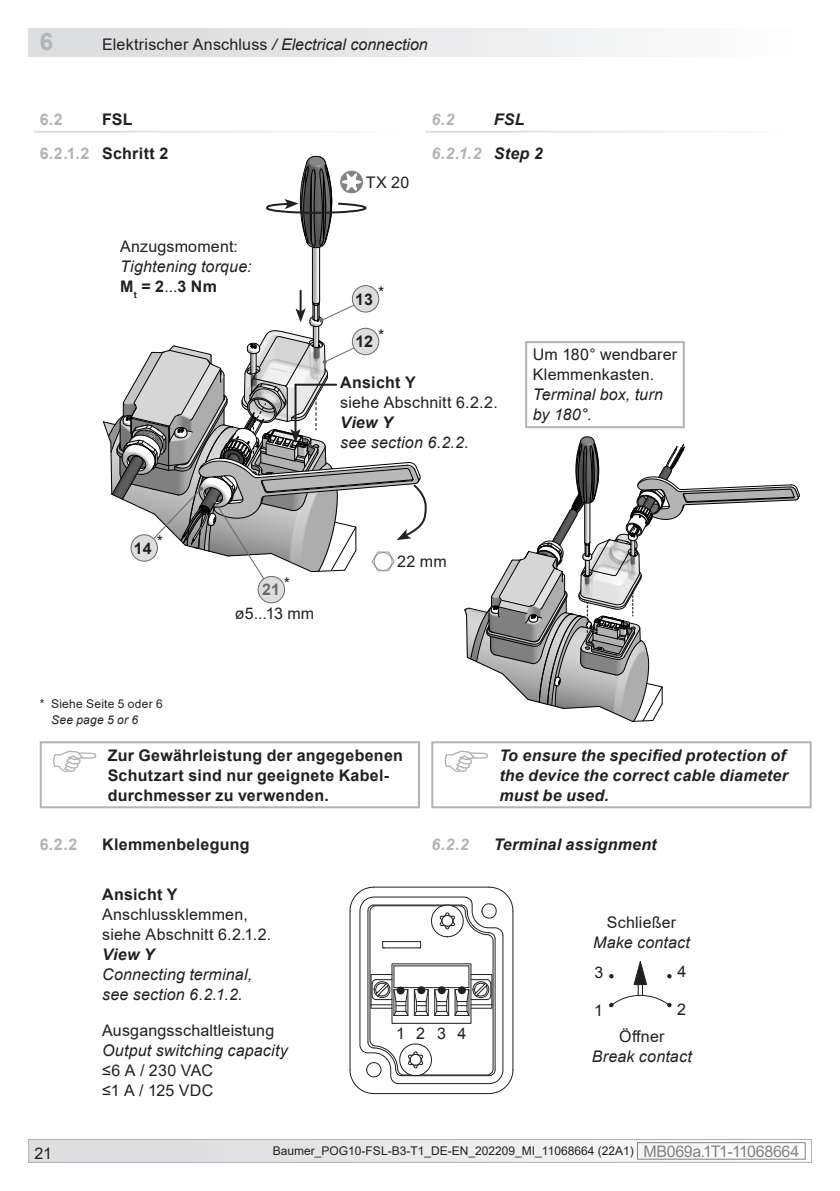
<style>
.page{position:relative;width:840px;height:1191px;background:#fff}
.page>*{position:absolute;margin:0;border:0;box-sizing:border-box;transform-origin:0 0}
.MB-Leiste_oben_links{font:700 24px "Arial";color:#b2b3b7}
.DE_links{font:16px/20px "Arial";letter-spacing:.01em;color:#231f20}
.EN_links{font:italic 16px/20px "Arial";letter-spacing:.015em;color:#231f20}
.Achtung_DE{font:700 16px/20px "Arial";letter-spacing:.015em;color:#231f20}
.Achtung_EN{font:italic 700 16px/20px "Arial";letter-spacing:.015em;color:#231f20}
.MB-Leiste_oben_links-2{font:16px "Arial";letter-spacing:.01em;color:#231f20}
.EN_zentriert{font:italic 16px "Arial";letter-spacing:.01em;color:#231f20}
.Kapitel_1-1-1_EN{font:italic 700 16px "Arial";letter-spacing:.015em;color:#231f20}
.DE_zentriert{font:16px "Arial";letter-spacing:.01em;color:#231f20}
.Kapitel_1-1-1-1_DE{font:700 16px "Arial";letter-spacing:.02em;color:#231f20}
.Kapitel_1-1-1_DE{font:700 16px "Arial";letter-spacing:.02em;color:#231f20}
.Kapitel_1-1-1-1_EN{font:italic 700 16px "Arial";color:#b2b3b7}
.DE_links-2{font:700 16px "Arial";color:#231f20}
.Bezugszahl_Inhalt{font:700 16px "Arial";color:#231f20}
.Kapitel_1-1-1_DE-2{font:700 16px "Arial";color:#b2b3b7}
.Kapitel_1-1-1_EN-2{font:italic 700 16px "Arial";color:#b2b3b7}
.Kapitel_1-1_ohne_Inh{font:700 16px "Arial";color:#b2b3b7}
.Kapitel_1-1_ohne_Inh-2{font:700 16px "Arial";color:#231f20}
.Kapitel_1-1_ohne_Inh-3{font:italic 700 16px "Arial";color:#b2b3b7}
.Kapitel_1-1_ohne_Inh-4{font:italic 700 16px "Arial";color:#231f20}
.Bezugszahl_Option{font:700 16px "Arial";color:#67696b}
.t1{font:12px "Arial";color:#231f20}
.t2{font:12px/16px "Arial";letter-spacing:.02em;color:#231f20}
.s1{font-style:italic}
.s2{color:#b2b3b7}
.s3{font-weight:400}
.s4{color:#231f20}
.s5{font-weight:700}
.s6{font-size:16px;color:#808285}
</style>
<div class="page">
<div style="left:29px;top:1139px;width:781px;height:23px;background:linear-gradient(to right,#dbdcdf,#f4f4f4)"></div>
<div style="left:637px;top:1142px;width:168px;height:17px;border:1px solid #808285"></div>
<div style="left:28px;top:1139px;width:783px;height:23px;border:1px solid #b2b3b7"></div>
<hr style="left:312px;top:247px;width:1px;height:54px;background:#000">
<hr style="left:319px;top:247px;width:1px;height:54px;background:#000">
<svg style="left:349px;top:886px;width:164px;height:208px"></svg>
<div style="left:396px;top:986px;width:8px;height:8px;background:#231f20;border-radius:50%"></div>
<div style="left:417px;top:986px;width:8px;height:8px;background:#231f20;border-radius:50%"></div>
<div style="left:437px;top:986px;width:8px;height:8px;background:#231f20;border-radius:50%"></div>
<div style="left:457px;top:986px;width:8px;height:8px;background:#231f20;border-radius:50%"></div>
<svg style="left:609px;top:961px;width:62px;height:46px"></svg>
<svg style="left:53px;top:750px;width:43px;height:22px"></svg>
<div style="left:40px;top:741px;width:380px;height:67px;border:2px solid #b2b3b7"></div>
<svg style="left:444px;top:750px;width:43px;height:22px"></svg>
<div style="left:431px;top:741px;width:380px;height:67px;border:2px solid #b2b3b7"></div>
<div style="left:525px;top:341px;width:159px;height:87px;border:2px solid #b2b3b7"></div>
<hr style="left:299px;top:291px;width:2px;height:20px;background:#231f20">
<div style="left:258px;top:576px;width:26px;height:27px;background:#dddee0;border-radius:50%"></div>
<div style="left:257px;top:576px;width:28px;height:27px;border:1px solid #67696b;border-radius:50%"></div>
<div style="left:352px;top:286px;width:26px;height:26px;background:#dddee0;border-radius:50%"></div>
<div style="left:351px;top:285px;width:28px;height:27px;border:1px solid #67696b;border-radius:50%"></div>
<svg style="left:464px;top:436px;width:335px;height:286px"></svg>
<div style="left:28px;top:28px;width:783px;height:29px;background:linear-gradient(to right,#d8d9db,#fdfdfd)"></div>
<svg style="left:103px;top:299px;width:324px;height:292px"></svg>
<svg style="left:266px;top:156px;width:101px;height:92px"></svg>
<p class="MB-Leiste_oben_links" style="left:40px;top:24px;width:15px">6</p>
<p class="MB-Leiste_oben_links-2" style="left:102px;top:33px;width:327px">Elektrischer Anschluss <span class="s1">/ Electrical connection</span></p>
<p class="Kapitel_1-1_ohne_Inh" style="left:40px;top:108px;width:25px">6.2</p>
<p class="Kapitel_1-1_ohne_Inh-2" style="left:102px;top:108px;width:32px">FSL</p>
<p class="Kapitel_1-1-1-1_DE" style="left:40px;top:142px;width:130px"><span class="s2">6.2.1.2</span> Schritt 2</p>
<p class="DE_links" style="left:120px;top:236px;width:119px">Anzugsmoment:</p>
<p class="EN_links" style="left:120px;top:257px;width:133px">Tightening torque:</p>
<p class="DE_links-2" style="left:120px;top:275px;width:98px">M<sub>t</sub> = 2<span class="s3">...</span>3 Nm</p>
<p class="DE_links" style="left:365px;top:172px;width:45px">TX 20</p>
<p class="Kapitel_1-1_ohne_Inh-3" style="left:431px;top:109px;width:25px">6.2</p>
<p class="Kapitel_1-1_ohne_Inh-4" style="left:493px;top:109px;width:32px">FSL</p>
<p class="Kapitel_1-1-1-1_EN" style="left:431px;top:143px;width:113px">6.2.1.2 <span class="s4">Step 2</span></p>
<p class="DE_links" style="left:378px;top:282px;width:8px">*</p>
<p class="DE_links" style="left:378px;top:325px;width:8px">*</p>
<p class="Bezugszahl_Inhalt" style="left:355px;top:288px;width:19px">13</p>
<p class="Bezugszahl_Inhalt" style="left:355px;top:330px;width:19px">12</p>
<p class="DE_links" style="left:340px;top:372px;width:159px"><span class="s5">Ansicht Y<br></span>siehe Abschnitt 6.2.2.</p>
<p class="EN_links" style="left:340px;top:412px;width:130px"><span class="s5">View Y<br></span>see section 6.2.2.</p>
<p class="DE_links" style="left:532px;top:345px;width:146px">Um 180° wendbarer<br>Klemmenkasten.</p>
<p class="EN_links" style="left:532px;top:385px;width:131px">Terminal box, turn by 180°.</p>
<p class="DE_links" style="left:157px;top:531px;width:8px">*</p>
<p class="Bezugszahl_Inhalt" style="left:134px;top:537px;width:19px">14</p>
<p class="t2" style="left:51px;top:696px;width:113px;text-indent:-11px">* Siehe Seite 5 oder 6<br><span class="s1">See page 5 or 6</span></p>
<p class="DE_links" style="left:284px;top:573px;width:8px">*</p>
<p class="Bezugszahl_Option" style="left:262px;top:578px;width:19px">21</p>
<p class="DE_links" style="left:235px;top:603px;width:81px">ø5...13 mm</p>
<p class="DE_links" style="left:397px;top:551px;width:51px">22 mm</p>
<p class="Achtung_DE" style="left:108px;top:745px;width:296px">Zur Gewährleistung der angegebenen<br>Schutzart sind nur geeignete Kabel&shy;durchmesser zu verwenden.</p>
<p class="Achtung_EN" style="left:499px;top:745px;width:290px">To ensure the specified protection of the device the correct cable diameter must be used.</p>
<p class="Kapitel_1-1-1_DE-2" style="left:40px;top:833px;width:39px">6.2.2</p>
<p class="Kapitel_1-1-1_DE" style="left:102px;top:833px;width:149px">Klemmenbelegung</p>
<p class="DE_links" style="left:102px;top:884px;width:170px"><span class="s5">Ansicht Y<br></span>Anschlussklemmen, siehe Abschnitt 6.2.1.2.</p>
<p class="EN_links" style="left:102px;top:944px;width:151px"><span class="s5">View Y<br></span>Connecting terminal, see section 6.2.1.2.</p>
<p class="DE_links" style="left:102px;top:1020px;width:173px">Ausgangsschaltleistung</p>
<p class="EN_links" style="left:102px;top:1040px;width:187px">Output switching capacity</p>
<p class="DE_links" style="left:102px;top:1060px;width:113px">≤6 A / 230 VAC ≤1 A / 125 VDC</p>
<p class="Kapitel_1-1-1_EN-2" style="left:431px;top:834px;width:39px">6.2.2</p>
<p class="Kapitel_1-1-1_EN" style="left:493px;top:834px;width:164px">Terminal assignment</p>
<p class="DE_zentriert" style="left:606px;top:911px;width:71px">Schließer</p>
<p class="EN_zentriert" style="left:592px;top:932px;width:98px">Make contact</p>
<p class="DE_links" style="left:396px;top:1023px;width:51px">123</p>
<p class="DE_links" style="left:457px;top:1023px;width:10px">4</p>
<p class="DE_links" style="left:594px;top:962px;width:10px">3</p>
<p class="DE_links" style="left:677px;top:961px;width:10px">4</p>
<p class="DE_links" style="left:593px;top:1000px;width:10px">1</p>
<p class="DE_links" style="left:676px;top:999px;width:10px">2</p>
<p class="DE_zentriert" style="left:618px;top:1025px;width:47px">Öffner</p>
<p class="EN_zentriert" style="left:591px;top:1046px;width:101px">Break contact</p>
<p class="DE_links" style="left:35px;top:1143px;width:19px">21</p>
<p class="t1" style="left:273px;top:1143px;width:527px">Baumer_POG10-FSL-B3-T1_DE-EN_202209_MI_11068664 (22A1) <span class="s6">MB069a.1T1 - 11068664</span></p>
</div>
